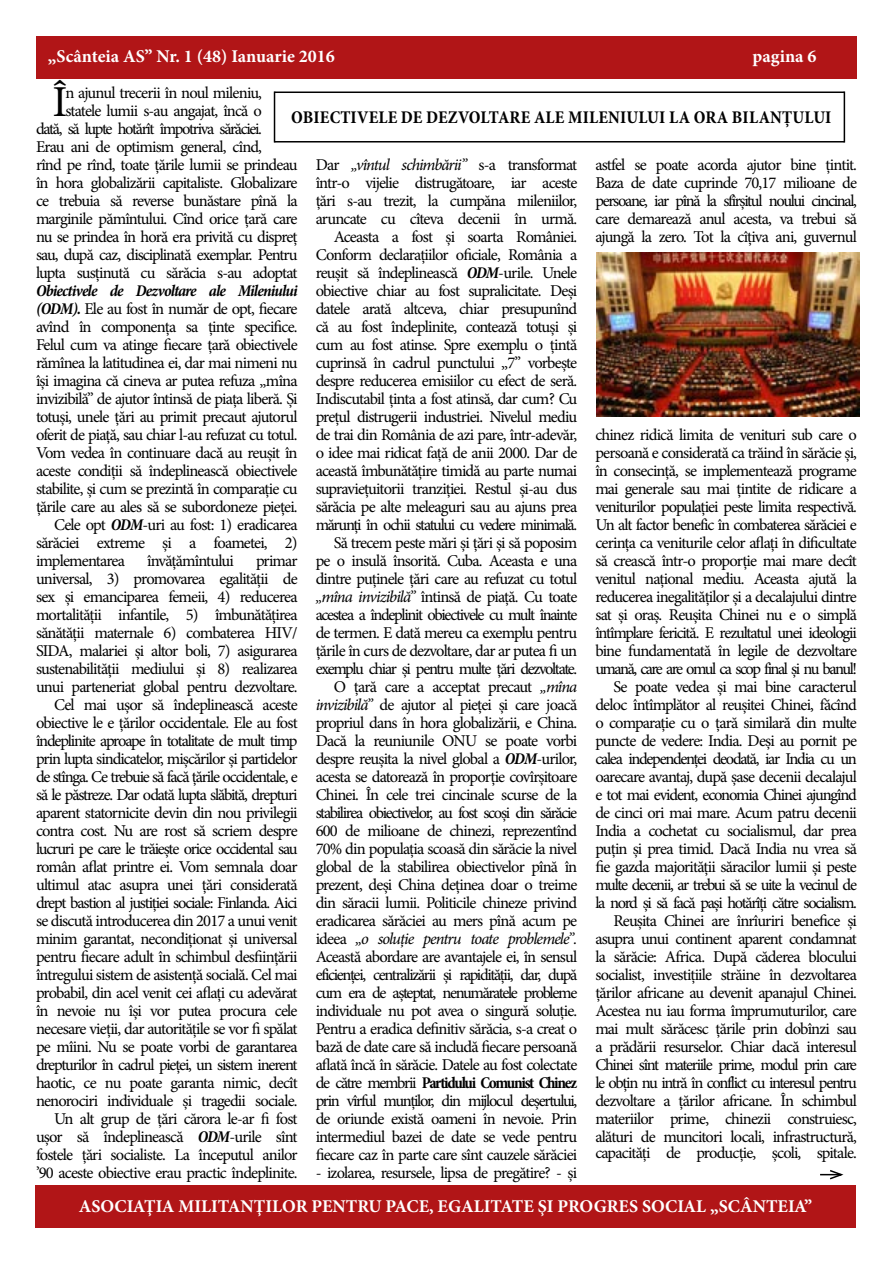
<style>
.page{position:relative;width:893px;height:1263px;background:#fff}
.page>*{position:absolute;margin:0;border:0;box-sizing:border-box;transform-origin:0 0}
.t1{font:44.25px "Minion Pro";color:#000}
.t2{font:700 18px "Minion Pro";color:#fff}
.t3{font:700 condensed 18px "Minion Pro";letter-spacing:.005em;color:#000}
.t4{font:16.5px/18px "Minion Pro";letter-spacing:-.055em;color:#000;text-align:right}
.t5{font:16.5px "Minion Pro";letter-spacing:-.08em;color:#000}
.t6{font:italic 700 condensed 16.5px "Minion Pro";letter-spacing:-.05em;color:#000}
.s1{font-weight:700;font-style:italic;font-stretch:condensed}
.s2{font-style:italic}
.s3{font-weight:700;font-stretch:condensed}
</style>
<div class="page">
<div style="left:35px;top:1185px;width:821px;height:42px;background:#b11517"></div>
<div style="left:36px;top:36px;width:820px;height:42px;background:#b11517"></div>
<img style="left:597px;top:252px;width:263px;height:164px">
<hr style="left:274px;top:92px;width:570px;height:1px;background:#000">
<hr style="left:274px;top:92px;width:1px;height:51px;background:#000">
<hr style="left:274px;top:141px;width:570px;height:2px;background:#000">
<hr style="left:844px;top:92px;width:1px;height:51px;background:#000">
<svg style="left:820px;top:1170px;width:24px;height:10px"></svg>
<p class="t2" style="left:48px;top:43px;width:289px">„Scânteia AS” Nr. 1 (48) Ianuarie 2016</p>
<p class="t2" style="left:752px;top:43px;width:66px">pagina 6</p>
<h1 class="t1" style="left:52px;top:72px;width:17px">Î</h1>
<p class="t4" style="left:65px;top:83px;width:198px">n ajunul trecerii în noul mileniu,</p>
<p class="t4" style="left:65px;top:101px;width:198px">statele lumii s-au angajat, încă o</p>
<p class="t5" style="left:36px;top:117px;width:228px">dată, să lupte hotărît împotriva sărăciei.</p>
<p class="t4" style="left:36px;top:137px;width:228px">Erau ani de optimism general, cînd,</p>
<p class="t4" style="left:36px;top:155px;width:263px">rînd pe rînd, toate țările lumii se prindeau</p>
<p class="t4" style="left:36px;top:173px;width:263px">în hora globalizării capitaliste. Globalizare</p>
<p class="t4" style="left:36px;top:191px;width:263px">ce trebuia să reverse bunăstare pînă la</p>
<p class="t4" style="left:36px;top:209px;width:263px">marginile pămîntului. Cînd orice țară care</p>
<p class="t4" style="left:36px;top:227px;width:263px">nu se prindea în horă era privită cu dispreț</p>
<p class="t4" style="left:36px;top:245px;width:263px">sau, după caz, disciplinată exemplar. Pentru</p>
<p class="t4" style="left:36px;top:263px;width:263px">lupta susținută cu sărăcia s-au adoptat</p>
<p class="t6" style="left:36px;top:279px;width:263px">Obiectivele de Dezvoltare ale Mileniului</p>
<p class="t4" style="left:36px;top:299px;width:263px"><span class="s1">(ODM).</span> Ele au fost în număr de opt, fiecare</p>
<p class="t4" style="left:36px;top:317px;width:263px">avînd în componența sa ținte specifice.</p>
<p class="t4" style="left:36px;top:335px;width:263px">Felul cum va atinge fiecare țară obiectivele</p>
<p class="t4" style="left:36px;top:353px;width:263px">rămînea la latitudinea ei, dar mai nimeni nu</p>
<p class="t4" style="left:36px;top:371px;width:263px">își imagina că cineva ar putea refuza „mîna</p>
<p class="t4" style="left:36px;top:389px;width:263px">invizibilă” de ajutor întinsă de piața liberă. Și</p>
<p class="t4" style="left:36px;top:407px;width:263px">totuși, unele țări au primit precaut ajutorul</p>
<p class="t4" style="left:36px;top:425px;width:263px">oferit de piață, sau chiar l-au refuzat cu totul.</p>
<p class="t4" style="left:36px;top:443px;width:263px">Vom vedea în continuare dacă au reușit în</p>
<p class="t4" style="left:36px;top:461px;width:263px">aceste condiții să îndeplinească obiectivele</p>
<p class="t4" style="left:36px;top:479px;width:263px">stabilite, și cum se prezintă în comparație cu</p>
<p class="t4" style="left:36px;top:497px;width:263px">țările care au ales să se subordoneze pieței.</p>
<p class="t4" style="left:54px;top:515px;width:245px">Cele opt <span class="s1">ODM</span>-uri au fost: 1) eradicarea</p>
<p class="t4" style="left:36px;top:533px;width:263px">sărăciei extreme și a foametei, 2)</p>
<p class="t4" style="left:36px;top:551px;width:91px">implementarea</p>
<p class="t4" style="left:147px;top:551px;width:88px">învățămîntului</p>
<p class="t3" style="left:291px;top:104px;width:22px">OBIEC</p>
<p class="t3" style="left:340px;top:104px;width:21px">TIVELE</p>
<p class="t3" style="left:401px;top:104px;width:49px">DE DEZVOL</p>
<p class="t3" style="left:489px;top:104px;width:21px">TARE</p>
<p class="t3" style="left:534px;top:104px;width:12px">ALE</p>
<p class="t3" style="left:568px;top:104px;width:25px">MILENIULUI</p>
<p class="t3" style="left:669px;top:104px;width:37px">LA ORA</p>
<p class="t3" style="left:732px;top:104px;width:11px">BILAN</p>
<p class="t3" style="left:782px;top:104px;width:21px">ȚULUI</p>
<p class="t4" style="left:595px;top:155px;width:263px;text-align:justify">astfel se poate acorda ajutor bine țintit.<br>Baza de date cuprinde 70,17 milioane de persoane, iar pînă la sfîrșitul noului cincinal, care demarează anul acesta, va trebui să ajungă la zero. Tot la cîțiva ani, guvernul</p>
<p class="t4" style="left:316px;top:156px;width:263px">Dar <span class="s2">„vîntul schimbării”</span> s-a transformat într-o vijelie distrugătoare, iar aceste țări s-au trezit, la cumpăna mileniilor, aruncate cu cîteva decenii în urmă.<br>Aceasta a fost și soarta României.<br>Conform declarațiilor oficiale, România a reușit să îndeplinească <span class="s1">ODM</span>-urile. Unele obiective chiar au fost supralicitate. Deși datele arată altceva, chiar presupunînd că au fost îndeplinite, contează totuși și cum au fost atinse. Spre exemplu o țintă cuprinsă în cadrul punctului „7” vorbește despre reducerea emisiilor cu efect de seră.<br>Indiscutabil ținta a fost atinsă, dar cum? Cu prețul distrugerii industriei. Nivelul mediu de trai din România de azi pare, într-adevăr, o idee mai ridicat față de anii 2000. Dar de această îmbunătățire timidă au parte numai supraviețuitorii tranziției. Restul și-au dus sărăcia pe alte meleaguri sau au ajuns prea mărunți în ochii statului cu vedere minimală.<br>Să trecem peste mări și țări și să poposim pe o insulă însorită. Cuba. Aceasta e una dintre puținele țări care au refuzat cu totul <span class="s2">„mîna invizibilă”</span> întinsă de piață. Cu toate acestea a îndeplinit obiectivele cu mult înainte de termen. E dată mereu ca exemplu pentru țările în curs de dezvoltare, dar ar putea fi un exemplu chiar și pentru multe țări dezvoltate.<br>O țară care a acceptat precaut <span class="s2">„mîna invizibilă”</span> de ajutor al pieței și care joacă propriul dans în hora globalizării, e China.<br>Dacă la reuniunile ONU se poate vorbi despre reușita la nivel global a <span class="s1">ODM</span>-urilor, acesta se datorează în proporție covîrșitoare Chinei. În cele trei cincinale scurse de la stabilirea obiectivelor, au fost scoși din sărăcie 600 de milioane de chinezi, reprezentînd 70% din populația scoasă din sărăcie la nivel global de la stabilirea obiectivelor pînă în prezent, deși China deținea doar o treime din săracii lumii. Politicile chineze privind eradicarea sărăciei au mers pînă acum pe ideea <span class="s2">„o soluție pentru toate problemele”.<br></span>Această abordare are avantajele ei, în sensul eficienței, centralizării și rapidității, dar, după cum era de așteptat, nenumăratele probleme individuale nu pot avea o singură soluție.<br>Pentru a eradica definitiv sărăcia, s-a creat o bază de date care să includă fiecare persoană aflată încă în sărăcie. Datele au fost colectate de către membrii <span class="s3">PARTIDULUI COMUNIST CHINEZ </span>prin vîrful munților, din mijlocul deșertului, de oriunde există oameni în nevoie. Prin intermediul bazei de date se vede pentru fiecare caz în parte care sînt cauzele sărăciei</p>
<p class="t4" style="left:316px;top:1164px;width:263px">- izolarea, resursele, lipsa de pregătire? - și</p>
<p class="t4" style="left:595px;top:425px;width:263px">chinez ridică limita de venituri sub care o persoană e considerată ca trăind în sărăcie și, în consecință, se implementează programe mai generale sau mai țintite de ridicare a veniturilor populației peste limita respectivă.<br>Un alt factor benefic în combaterea sărăciei e cerința ca veniturile celor aflați în dificultate să crească într-o proporție mai mare decît venitul național mediu. Aceasta ajută la reducerea inegalităților și a decalajului dintre sat și oraș. Reușita Chinei nu e o simplă întîmplare fericită. E rezultatul unei ideologii bine fundamentată în legile de dezvoltare umană, care are omul ca scop final și nu banul!<br>Se poate vedea și mai bine caracterul deloc întîmplător al reușitei Chinei, făcînd o comparație cu o țară similară din multe puncte de vedere: India. Deși au pornit pe calea independenței deodată, iar India cu un oarecare avantaj, după șase decenii decalajul e tot mai evident, economia Chinei ajungînd de cinci ori mai mare. Acum patru decenii India a cochetat cu socialismul, dar prea puțin și prea timid. Dacă India nu vrea să fie gazda majorității săracilor lumii și peste multe decenii, ar trebui să se uite la vecinul de la nord și să facă pași hotărîți către socialism.<br>Reușita Chinei are înrîuriri benefice și asupra unui continent aparent condamnat la sărăcie: Africa. După căderea blocului socialist, investițiile străine în dezvoltarea țărilor africane au devenit apanajul Chinei.<br>Acestea nu iau forma împrumuturilor, care mai mult sărăcesc țările prin dobînzi sau a prădării resurselor. Chiar dacă interesul Chinei sînt materiile prime, modul prin care le obțin nu intră în conflict cu interesul pentru dezvoltare a țărilor africane. În schimbul materiilor prime, chinezii construiesc, alături de muncitori locali, infrastructură,</p>
<p class="t4" style="left:595px;top:1144px;width:263px">capacități de producție, școli, spitale.</p>
<p class="t4" style="left:36px;top:551px;width:263px">primar<br>universal, 3) promovarea egalității de sex și emanciparea femeii, 4) reducerea mortalității infantile, 5) îmbunătățirea sănătății maternale 6) combaterea HIV/ SIDA, malariei și altor boli, 7) asigurarea sustenabilității mediului și 8) realizarea unui parteneriat global pentru dezvoltare.<br>Cel mai ușor să îndeplinească aceste obiective le e țărilor occidentale. Ele au fost îndeplinite aproape în totalitate de mult timp prin lupta sindicatelor, mișcărilor și partidelor de stînga. Ce trebuie să facă țările occidentale, e să le păstreze. Dar odată lupta slăbită, drepturi aparent statornicite devin din nou privilegii contra cost. Nu are rost să scriem despre lucruri pe care le trăiește orice occidental sau român aflat printre ei. Vom semnala doar ultimul atac asupra unei țări considerată drept bastion al justiției sociale: Finlanda. Aici se discută introducerea din 2017 a unui venit minim garantat, necondiționat și universal pentru fiecare adult în schimbul desființării întregului sistem de asistență socială. Cel mai probabil, din acel venit cei aflați cu adevărat în nevoie nu își vor putea procura cele necesare vieții, dar autoritățile se vor fi spălat pe mîini. Nu se poate vorbi de garantarea drepturilor în cadrul pieței, un sistem inerent haotic, ce nu poate garanta nimic, decît nenorociri individuale și tragedii sociale.<br>Un alt grup de țări cărora le-ar fi fost ușor să îndeplinească <span class="s1">ODM</span>-urile sînt fostele țări socialiste. La începutul anilor ’90 aceste obiective erau practic îndeplinite.</p>
<p class="t2" style="left:79px;top:1194px;width:735px">ASOCIAŢIA MILITANŢILOR PENTRU PACE, EGALITATE ŞI PROGRES SOCIAL „SCÂNTEIA”</p>
</div>
